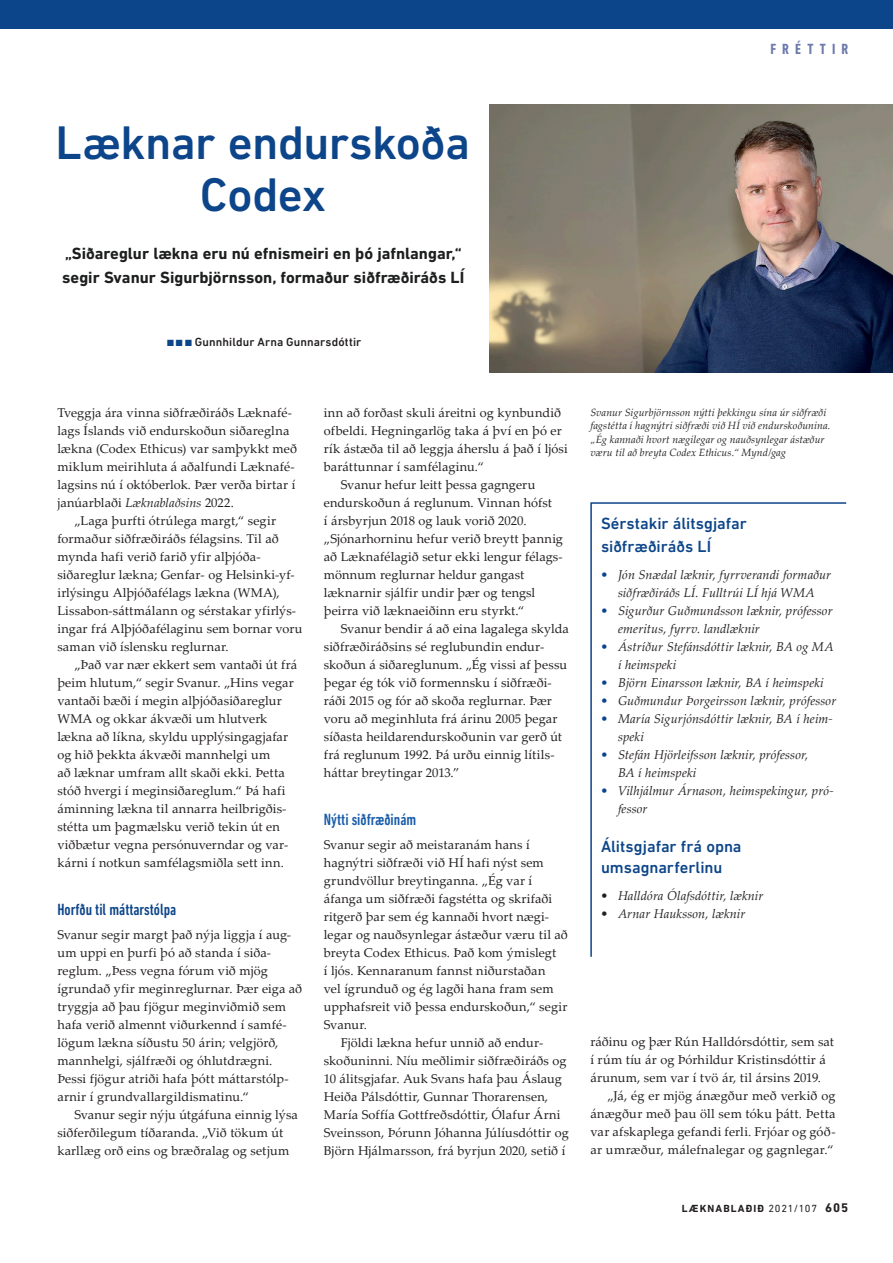
<style>
.page{position:relative;width:893px;height:1263px;background:#fff}
.page>*{position:absolute;margin:0;border:0;box-sizing:border-box;transform-origin:0 0}
.t1{font:500 48px/52.5px "DIN Next LT Pro";letter-spacing:-.01em;color:#0c4589;text-align:center}
.t2{font:700 16.5px/24px "DIN Next LT Pro";color:#1d1e1e}
.t3{font:500 16.5px/22.5px "DIN Next LT Pro";color:#0c4589}
.t4{font:500 condensed 16.5px "DIN Next LT Pro";color:#0c4589}
.t5{font:500 condensed 16.5px "DIN Next LT Pro";color:#185ca9}
.t6{font:700 condensed 15px "DIN Next LT Pro";letter-spacing:.41em;color:#6c7aad}
.t7{font:12.75px/18px "Palatino Linotype";letter-spacing:.01em;color:#231f20}
.t8{font:italic 12.75px/18px "Palatino Linotype";letter-spacing:.005em;color:#231f20}
.t9{font:500 12px "DIN Next LT Pro";letter-spacing:.01em;color:#231f20}
.t10{font:italic 10.5px/13.5px "Palatino Linotype";letter-spacing:.01em;color:#231f20}
.t11{font:700 10.5px "DIN Next LT Pro";letter-spacing:.105em;color:#231f20}
.s1{color:#0c4589}
.s2{font-style:italic}
.s3{font-weight:400}
.s4{font-size:12.75px}
</style>
<div class="page">
<div style="left:0;top:0;width:893px;height:28px;background:#0c4589"></div>
<img style="left:490px;top:104px;width:403px;height:268px">
<svg style="left:590px;top:502px;width:257px;height:455px"></svg>
<p class="t6" style="left:770px;top:40px;width:80px">FRÉTTIR</p>
<h1 class="t1" style="left:56px;top:116px;width:416px">Læknar endurskoða<br>Codex</h1>
<p class="t2" style="left:62px;top:241px;width:403px">„Siðareglur lækna eru nú efnismeiri en þó jafnlangar,“ segir Svanur Sigurbjörnsson, formaður siðfræðiráðs LÍ</p>
<p class="t9" style="left:167px;top:335px;width:196px"><span class="s1">■</span> <span class="s1">■</span> <span class="s1">■</span> Gunnhildur Arna Gunnarsdóttir</p>
<p class="t7" style="left:57px;top:403px;width:236px">Tveggja ára vinna siðfræðiráðs Læknafé-</p>
<p class="t7" style="left:57px;top:421px;width:233px">lags Íslands við endurskoðun siðareglna</p>
<p class="t7" style="left:57px;top:439px;width:241px">lækna (Codex Ethicus) var samþykkt með</p>
<p class="t7" style="left:57px;top:457px;width:239px">miklum meirihluta á aðalfundi Læknafé-</p>
<p class="t7" style="left:57px;top:475px;width:240px">lagsins nú í októberlok. Þær verða birtar í</p>
<p class="t7" style="left:57px;top:493px;width:178px">janúarblaði <span class="s2">Læknablaðsins</span> 2022.</p>
<p class="t7" style="left:74px;top:511px;width:203px">„Laga þurfti ótrúlega margt,“ segir</p>
<p class="t7" style="left:57px;top:529px;width:223px">formaður siðfræðiráðs félagsins. Til að</p>
<p class="t7" style="left:57px;top:547px;width:204px">mynda hafi verið farið yfir alþjóða-</p>
<p class="t7" style="left:57px;top:565px;width:239px">siðareglur lækna; Genfar- og Helsinki-yf-</p>
<p class="t7" style="left:57px;top:583px;width:224px">irlýsingu Alþjóðafélags lækna (WMA),</p>
<p class="t7" style="left:57px;top:601px;width:240px">Lissabon-sáttmálann og sérstakar yfirlýs-</p>
<p class="t7" style="left:57px;top:619px;width:247px">ingar frá Alþjóðafélaginu sem bornar voru</p>
<p class="t7" style="left:57px;top:637px;width:173px">saman við íslensku reglurnar.</p>
<p class="t7" style="left:74px;top:655px;width:224px">„Það var nær ekkert sem vantaði út frá</p>
<p class="t7" style="left:57px;top:673px;width:238px">þeim hlutum,“ segir Svanur. „Hins vegar</p>
<p class="t7" style="left:57px;top:691px;width:226px">vantaði bæði í megin alþjóðasiðareglur</p>
<p class="t7" style="left:57px;top:709px;width:211px">WMA og okkar ákvæði um hlutverk</p>
<p class="t7" style="left:57px;top:727px;width:232px">lækna að líkna, skyldu upplýsingagjafar</p>
<p class="t7" style="left:57px;top:745px;width:214px">og hið þekkta ákvæði mannhelgi um</p>
<p class="t7" style="left:57px;top:763px;width:229px">að læknar umfram allt skaði ekki. Þetta</p>
<p class="t7" style="left:57px;top:781px;width:229px">stóð hvergi í meginsiðareglum.“ Þá hafi</p>
<p class="t7" style="left:57px;top:799px;width:231px">áminning lækna til annarra heilbrigðis-</p>
<p class="t7" style="left:57px;top:817px;width:224px">stétta um þagmælsku verið tekin út en</p>
<p class="t7" style="left:57px;top:835px;width:233px">viðbætur vegna persónuverndar og var-</p>
<p class="t7" style="left:57px;top:853px;width:228px">kárni í notkun samfélagsmiðla sett inn.</p>
<p class="t4" style="left:57px;top:900px;width:120px">Horfðu til máttarstólpa</p>
<p class="t7" style="left:57px;top:925px;width:246px">Svanur segir margt það nýja liggja í aug&shy;um uppi en þurfi þó að standa í siða&shy;reglum. „Þess vegna fórum við mjög ígrundað yfir meginreglurnar. Þær eiga að tryggja að þau fjögur meginviðmið sem hafa verið almennt viðurkennd í samfé&shy;lögum lækna síðustu 50 árin; velgjörð, mannhelgi, sjálfræði og óhlutdrægni.<br>Þessi fjögur atriði hafa þótt máttarstólp&shy;arnir í grundvallargildismatinu.“</p>
<p class="t7" style="left:57px;top:1105px;width:242px;text-indent:17px">Svanur segir nýju útgáfuna einnig lýsa siðferðilegum tíðaranda. „Við tökum út karllæg orð eins og bræðralag og setjum</p>
<p class="t7" style="left:324px;top:403px;width:239px">inn að forðast skuli áreitni og kynbundið</p>
<p class="t7" style="left:324px;top:421px;width:239px">ofbeldi. Hegningarlög taka á því en þó er</p>
<p class="t7" style="left:324px;top:439px;width:245px">rík ástæða til að leggja áherslu á það í ljósi</p>
<p class="t7" style="left:324px;top:457px;width:161px">baráttunnar í samfélaginu.“</p>
<p class="t7" style="left:341px;top:475px;width:196px">Svanur hefur leitt þessa gagngeru</p>
<p class="t7" style="left:324px;top:493px;width:230px">endurskoðun á reglunum. Vinnan hófst</p>
<p class="t7" style="left:324px;top:511px;width:204px">í ársbyrjun 2018 og lauk vorið 2020.</p>
<p class="t7" style="left:324px;top:529px;width:241px">„Sjónarhorninu hefur verið breytt þannig</p>
<p class="t7" style="left:324px;top:547px;width:240px">að Læknafélagið setur ekki lengur félags-</p>
<p class="t7" style="left:324px;top:565px;width:202px">mönnum reglurnar heldur gangast</p>
<p class="t7" style="left:324px;top:583px;width:213px">læknarnir sjálfir undir þær og tengsl</p>
<p class="t7" style="left:324px;top:601px;width:202px">þeirra við læknaeiðinn eru styrkt.“</p>
<p class="t7" style="left:341px;top:619px;width:230px">Svanur bendir á að eina lagalega skylda</p>
<p class="t7" style="left:324px;top:637px;width:222px">siðfræðiráðsins sé reglubundin endur-</p>
<p class="t7" style="left:324px;top:655px;width:245px">skoðun á siðareglunum. „Ég vissi af þessu</p>
<p class="t7" style="left:324px;top:673px;width:229px">þegar ég tók við formennsku í siðfræði-</p>
<p class="t7" style="left:324px;top:691px;width:229px">ráði 2015 og fór að skoða reglurnar. Þær</p>
<p class="t7" style="left:324px;top:709px;width:235px">voru að meginhluta frá árinu 2005 þegar</p>
<p class="t7" style="left:324px;top:727px;width:240px">síðasta heildarendurskoðunin var gerð út</p>
<p class="t7" style="left:324px;top:745px;width:232px">frá reglunum 1992. Þá urðu einnig lítils-</p>
<p class="t7" style="left:324px;top:763px;width:137px">háttar breytingar 2013.”</p>
<p class="t5" style="left:324px;top:810px;width:94px">Nýtti siðfræðinám</p>
<p class="t7" style="left:324px;top:835px;width:208px">Svanur segir að meistaranám hans í</p>
<p class="t7" style="left:324px;top:853px;width:221px">hagnýtri siðfræði við HÍ hafi nýst sem</p>
<p class="t7" style="left:324px;top:871px;width:210px">grundvöllur breytinganna. „Ég var í</p>
<p class="t7" style="left:324px;top:889px;width:230px">áfanga um siðfræði fagstétta og skrifaði</p>
<p class="t7" style="left:324px;top:907px;width:227px">ritgerð þar sem ég kannaði hvort nægi-</p>
<p class="t7" style="left:324px;top:925px;width:246px">legar og nauðsynlegar ástæður væru til að</p>
<p class="t7" style="left:324px;top:943px;width:234px">breyta Codex Ethicus. Það kom ýmislegt</p>
<p class="t7" style="left:324px;top:961px;width:223px">í ljós. Kennaranum fannst niðurstaðan</p>
<p class="t7" style="left:324px;top:979px;width:231px">vel ígrunduð og ég lagði hana fram sem</p>
<p class="t7" style="left:324px;top:997px;width:245px">upphafsreit við þessa endurskoðun,“ segir</p>
<p class="t7" style="left:324px;top:1015px;width:45px">Svanur.</p>
<p class="t7" style="left:341px;top:1033px;width:203px">Fjöldi lækna hefur unnið að endur-</p>
<p class="t7" style="left:324px;top:1051px;width:244px">skoðuninni. Níu meðlimir siðfræðiráðs og</p>
<p class="t7" style="left:324px;top:1069px;width:240px">10 álitsgjafar. Auk Svans hafa þau Áslaug</p>
<p class="t7" style="left:324px;top:1087px;width:226px">Heiða Pálsdóttir, Gunnar Thorarensen,</p>
<p class="t7" style="left:324px;top:1105px;width:238px">María Soffía Gottfreðsdóttir, Ólafur Árni</p>
<p class="t7" style="left:324px;top:1123px;width:246px">Sveinsson, Þórunn Jóhanna Júlíusdóttir og</p>
<p class="t7" style="left:324px;top:1141px;width:243px">Björn Hjálmarsson, frá byrjun 2020, setið í</p>
<p class="t10" style="left:590px;top:405px;width:242px">Svanur Sigurbjörnsson nýtti þekkingu sína úr siðfræði fagstétta í hagnýtri siðfræði við HÍ við endurskoðunina. „Ég kannaði hvort nægilegar og nauðsynlegar ástæður væru til að breyta Codex Ethicus.“ Mynd/gag</p>
<p class="t3" style="left:601px;top:512px;width:147px">Sérstakir álitsgjafar siðfræðiráðs LÍ</p>
<p class="t8" style="left:601px;top:565px;width:232px;text-align:center"><span class="s1">•</span> Jón Snædal læknir, fyrrverandi formaður siðfræðiráðs LÍ. Fulltrúi LÍ hjá WMA</p>
<p class="t8" style="left:618px;top:601px;width:216px;text-indent:-17px"><span class="s1">•</span> Sigurður Guðmundsson læknir, prófessor emeritus, fyrrv. landlæknir</p>
<p class="t8" style="left:618px;top:637px;width:217px;text-indent:-17px"><span class="s1">•</span> Ástríður Stefánsdóttir læknir, BA og MA í heimspeki</p>
<p class="t8" style="left:601px;top:673px;width:224px"><span class="s1">•</span> Björn Einarsson læknir, BA í heimspeki</p>
<p class="t8" style="left:601px;top:691px;width:237px"><span class="s1">•</span> Guðmundur Þorgeirsson læknir, prófessor</p>
<p class="t8" style="left:618px;top:709px;width:216px;text-indent:-17px"><span class="s1">•</span> María Sigurjónsdóttir læknir, BA í heim&shy;speki</p>
<p class="t8" style="left:618px;top:745px;width:192px;text-indent:-17px"><span class="s1">•</span> Stefán Hjörleifsson læknir, prófessor,<br>BA í heimspeki</p>
<p class="t8" style="left:618px;top:781px;width:217px;text-indent:-17px"><span class="s1">•</span> Vilhjálmur Árnason, heimspekingur, pró&shy;fessor</p>
<p class="t3" style="left:601px;top:836px;width:142px;line-height:21px">Álitsgjafar frá opna umsagnarferlinu</p>
<p class="t8" style="left:601px;top:886px;width:164px">• Halldóra Ólafsdóttir, læknir</p>
<p class="t8" style="left:601px;top:904px;width:146px">• Arnar Hauksson, læknir</p>
<p class="t7" style="left:590px;top:1032px;width:245px">ráðinu og þær Rún Halldórsdóttir, sem sat í rúm tíu ár og Þórhildur Kristinsdóttir á árunum, sem var í tvö ár, til ársins 2019.</p>
<p class="t7" style="left:590px;top:1086px;width:247px;text-align:justify;text-indent:17px">„Já, ég er mjög ánægður með verkið og ánægður með þau öll sem tóku þátt. Þetta var afskaplega gefandi ferli. Frjóar og góð&shy;ar umræður, málefnalegar og gagnlegar.“</p>
<p class="t11" style="left:682px;top:1202px;width:168px">LÆKNABLAÐIÐ <span class="s3">2021/107</span> <span class="s4">605</span></p>
</div>
